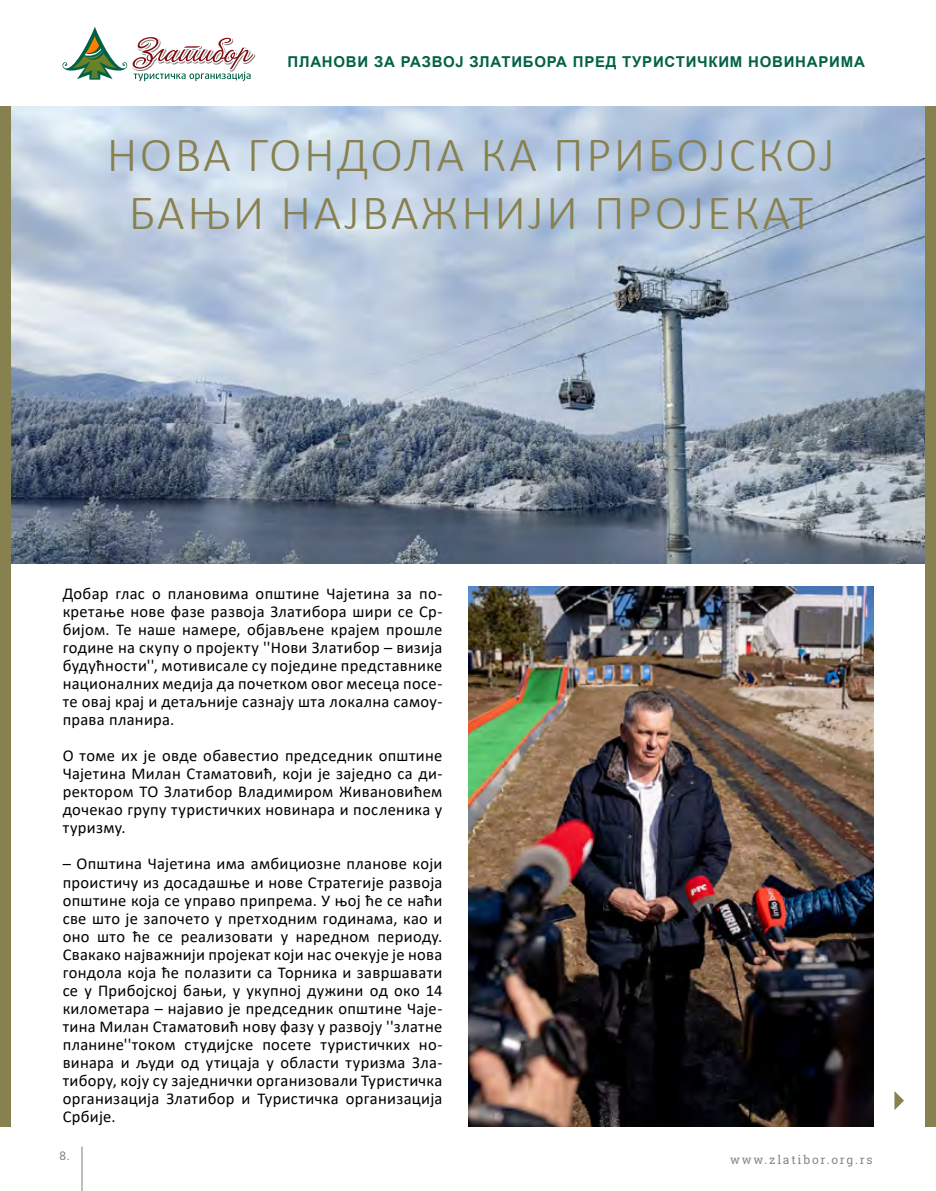
<style>
.page{position:relative;width:936px;height:1191px;background:#fff}
.page>*{position:absolute;margin:0;border:0;box-sizing:border-box;transform-origin:0 0}
.t1{font:300 49.5px/58.5px "Calibri";letter-spacing:.05em;color:#87804f;text-align:center}
.t2{font:16.5px/18px "Calibri";letter-spacing:.02em;color:#000;text-align:justify}
.t3{font:700 15px "Arial";letter-spacing:.05em;color:#036147}
.t4{font:12px "Roboto Slab";letter-spacing:.15em;color:#878787}
</style>
<div class="page">
<hr style="left:82px;top:1146px;width:1px;height:45px;background:#808080">
<img style="left:10px;top:106px;width:915px;height:457px">
<div style="left:0;top:106px;width:10px;height:1020px;background:#87804f"></div>
<svg style="left:894px;top:1091px;width:9px;height:19px"></svg>
<svg style="left:62px;top:27px;width:194px;height:54px"></svg>
<div style="left:925px;top:106px;width:10px;height:1020px;background:#87804f"></div>
<img style="left:468px;top:587px;width:405px;height:539px">
<p class="t3" style="left:287px;top:51px;width:578px">ПЛАНОВИ ЗА РАЗВОЈ ЗЛАТИБОРА ПРЕД ТУРИСТИЧКИМ НОВИНАРИМА</p>
<h1 class="t1" style="left:107px;top:124px;width:729px">НОВА ГОНДОЛА КА ПРИБОЈСКОЈ<br>БАЊИ НАЈВАЖНИЈИ ПРОЈЕКАТ</h1>
<p class="t2" style="left:63px;top:584px;width:381px">Добар глас о плановима општине Чајетина за по&shy;кретање нове фазе развоја Златибора шири се Ср&shy;бијом. Те наше намере, објављене крајем прошле године на скупу о пројекту ''Нови Златибор – визија будућности'', мотивисале су поједине представнике националних медија да почетком овог месеца посе&shy;те овај крај и детаљније сазнају шта локална самоу&shy;права планира.</p>
<p class="t2" style="left:63px;top:746px;width:381px">О томе их је овде обавестио председник општине Чајетина Милан Стаматовић, који је заједно са ди&shy;ректором ТО Златибор Владимиром Живановићем дочекао групу туристичких новинара и посленика у туризму.</p>
<p class="t2" style="left:63px;top:854px;width:381px">– Општина Чајетина има амбициозне планове који проистичу из досадашње и нове Стратегије развоја општине која се управо припрема. У њој ће се наћи све што је започето у претходним годинама, као и оно што ће се реализовати у наредном периоду.<br>Свакако најважнији пројекат који нас очекује је нова гондола која ће полазити са Торника и завршавати се у Прибојској бањи, у укупној дужини од око 14 километара – најавио је председник општине Чаје&shy;тина Милан Стаматовић нову фазу у развоју ''златне планине''током студијске посете туристичких но&shy;винара и људи од утицаја у области туризма Зла&shy;тибору, коју су заједнички организовали Туристичка организација Златибор и Туристичка организација Србије.</p>
<p class="t4" style="left:60px;top:1147px;width:11px">8.</p>
<p class="t4" style="left:730px;top:1151px;width:144px">www.zlatibor.org.rs</p>
</div>
